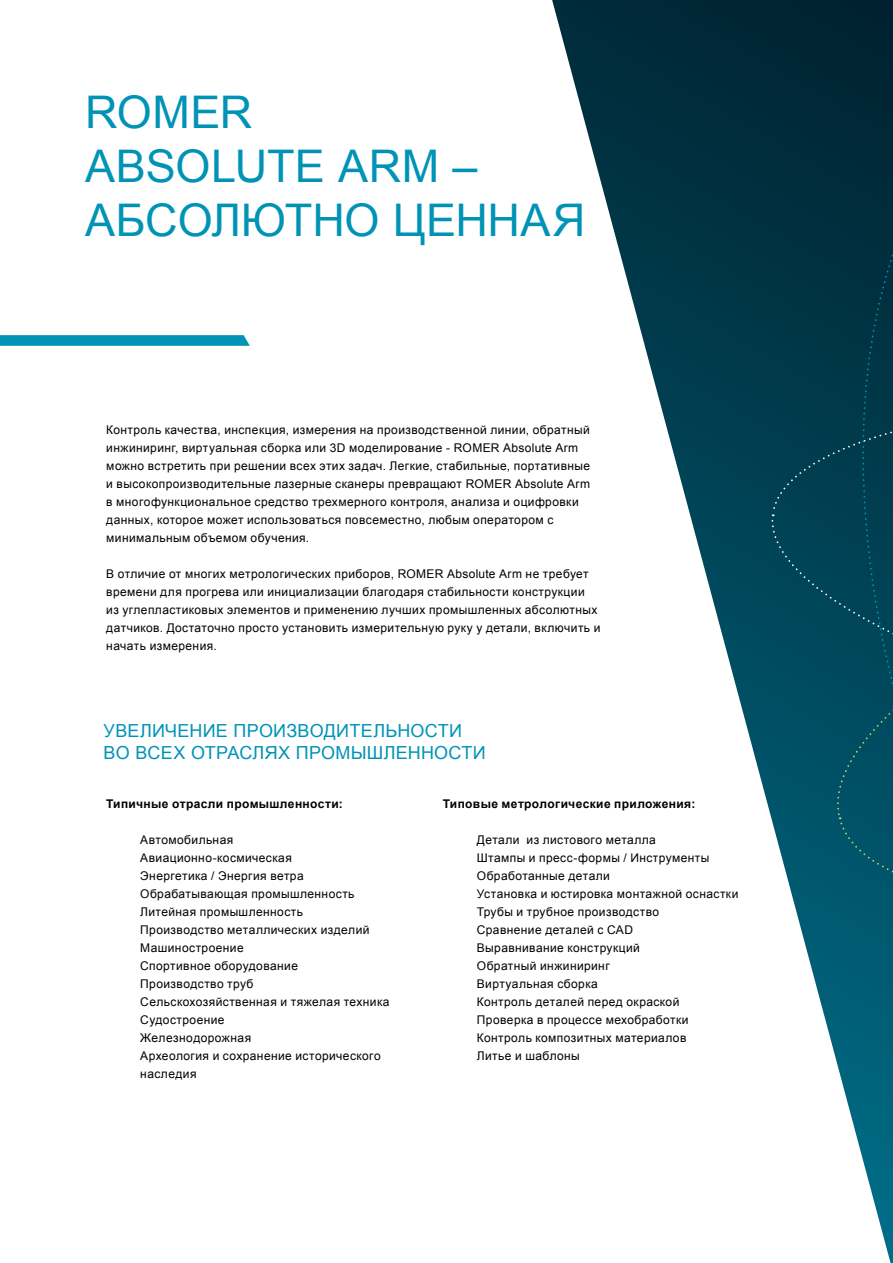
<style>
.page{position:relative;width:893px;height:1263px;background:#fff}
.page>*{position:absolute;margin:0;border:0;box-sizing:border-box;transform-origin:0 0}
.t1{font:45px/54px "Arial";color:#0093b6}
.t2{font:18px "Arial";letter-spacing:.01em;color:#0093b6}
.t3{font:12px/18px "Arial";letter-spacing:.035em;color:#000}
.t4{font:700 12px "Arial";letter-spacing:.03em;color:#000}
</style>
<div class="page">
<svg style="left:890px;top:62px;width:3px;height:872px;background:#003d4f"></svg>
<svg style="left:552px;top:0;width:338px;height:1261px"></svg>
<svg style="left:0;top:335px;width:250px;height:11px;background:#0b97b9"></svg>
<h1 class="t1" style="left:85px;top:86px;width:394px">ROMER<br>Abso lute Arm – абсол ютно</h1>
<h1 class="t1" style="left:393px;top:194px;width:65px">ценная</h1>
<p class="t3" style="left:106px;top:421px;width:485px">Контроль качества, инспекция, измерения на производственной линии, обратный инжиниринг, виртуальная сборка или 3D моделирование - ROMER Absolute Arm можно встретить при решении всех этих задач. Легкие, стабильные, портативные и высокопроизводительные лазерные сканеры превращают ROMER Absolute Arm в многофункциональное средство трехмерного контроля, анализа и оцифровки данных, которое может использоваться повсеместно, любым оператором с минимальным объемом обучения.</p>
<p class="t3" style="left:106px;top:565px;width:496px">В отличие от многих метрологических приборов, ROMER Absolute Arm не требует времени для прогрева или инициализации благодаря стабильности конструкции<br>из углепластиковых элементов и применению лучших промышленных абсолютных датчиков. Достаточно просто установить измерительную руку у детали, включить и начать измерения.</p>
<h2 class="t2" style="left:103px;top:719px;width:25px">Увели</h2>
<h2 class="t2" style="left:165px;top:719px;width:26px">чение</h2>
<h2 class="t2" style="left:234px;top:719px;width:14px">производительно</h2>
<h2 class="t2" style="left:425px;top:719px;width:26px">сти</h2>
<h2 class="t2" style="left:103px;top:741px;width:101px">во всех отра</h2>
<h2 class="t2" style="left:239px;top:741px;width:71px">слях пром</h2>
<h2 class="t2" style="left:351px;top:741px;width:31px">ышленно</h2>
<h2 class="t2" style="left:449px;top:741px;width:26px">сти</h2>
<p class="t4" style="left:106px;top:796px;width:238px">Типичные отрасли промышленности:</p>
<p class="t3" style="left:140px;top:831px;width:251px">Автомобильная<br>Авиационно-космическая<br>Энергетика / Энергия ветра<br>Обрабатывающая промышленность<br>Литейная промышленность<br>Производство металлических изделий<br>Mашиностроение<br>Спортивное оборудование<br>Производство труб<br>Сельскохозяйственная и тяжелая техника<br>Судостроение<br>Железнодорожная<br>Археология и сохранение исторического наследия</p>
<p class="t4" style="left:443px;top:796px;width:254px">Типовые метрологические приложения:</p>
<p class="t3" style="left:477px;top:831px;width:263px">Детали из листового металла<br>Штампы и пресс-формы / Инструменты<br>Обработанные детали<br>Установка и юстировка монтажной оснастки<br>Трубы и трубное производство<br>Сравнение деталей с CAD<br>Выравнивание конструкций<br>Обратный инжиниринг<br>Виртуальная сборка<br>Контроль деталей перед окраской<br>Проверка в процессе мехобработки<br>Контроль композитных материалов<br>Литье и шаблоны</p>
</div>
